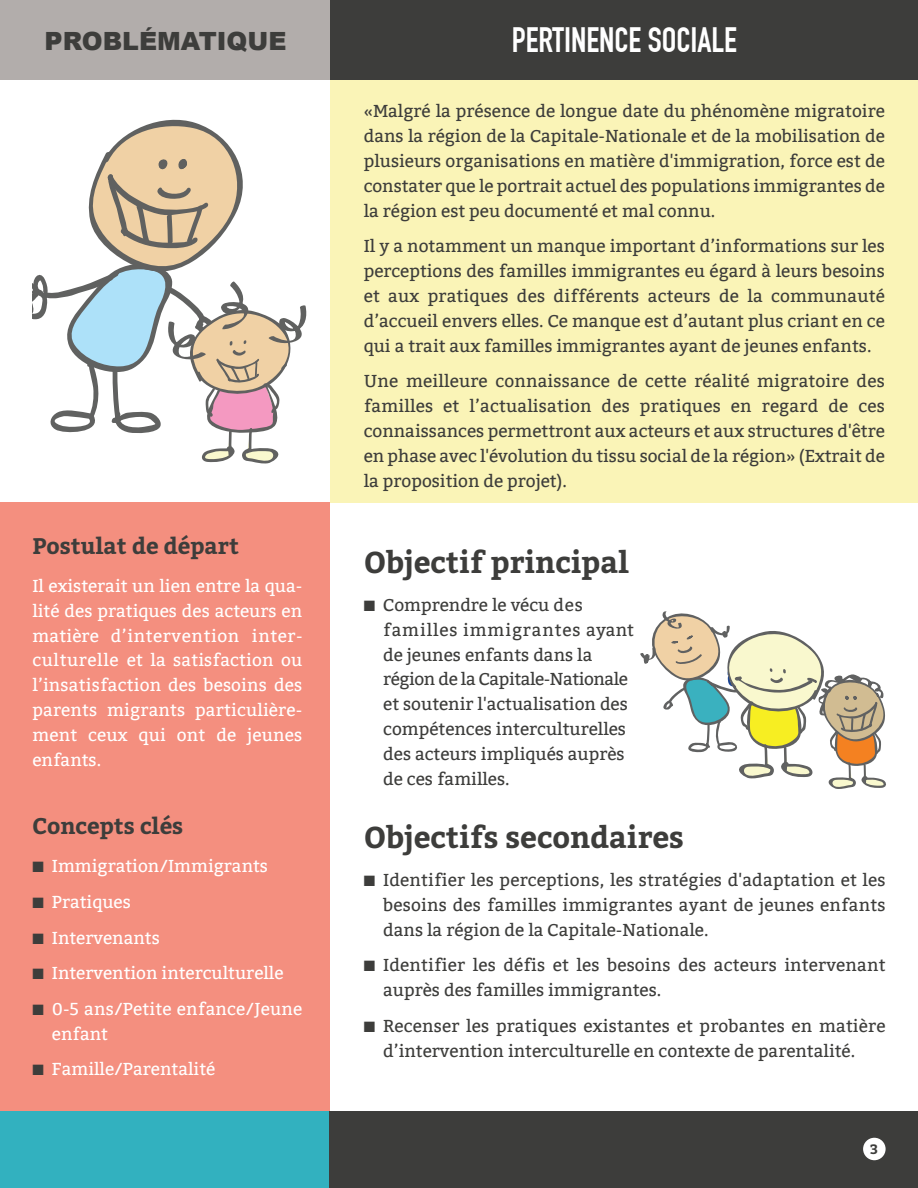
<style>
.page{position:relative;width:918px;height:1188px;background:#fff}
.page>*{position:absolute;margin:0;border:0;box-sizing:border-box;transform-origin:0 0}
.t1{font:700 34.5px "DIN Condensed";color:#fff}
.t2{font:700 30px "Bitter";color:#3d3d3b}
.t3{font:900 25.05px "Arial";color:#3d3d3b}
.t4{font:700 22.5px "Bitter";color:#3d3d3b}
.t5{font:17.25px/24.9px "Bitter";color:#3d3d3b;text-align:justify}
.t6{font:17.25px/24.9px "Bitter";color:#fff;text-align:justify}
.t7{font:700 13.5px "Bitter";color:#3d3d3b}
.s1{color:#3d3d3b}
</style>
<div class="page">
<div style="left:330px;top:73px;width:588px;height:429px;background:#faf4b7"></div>
<div style="left:0;top:0;width:330px;height:80px;background:#b2adab"></div>
<div style="left:0;top:502px;width:330px;height:610px;background:#f48f7f"></div>
<div style="left:330px;top:0;width:588px;height:80px;background:#3d3d3b"></div>
<div style="left:0;top:1112px;width:330px;height:76px;background:#32b1bf"></div>
<div style="left:330px;top:1112px;width:588px;height:76px;background:#3d3d3b"></div>
<div style="left:863px;top:1138px;width:23px;height:22px;background:#fff;border-radius:50%"></div>
<svg style="left:32px;top:119px;width:275px;height:345px"></svg>
<svg style="left:640px;top:611px;width:246px;height:177px"></svg>
<h3 class="t3" style="left:45px;top:23px;width:243px">PROBLÉMATIQUE</h3>
<h1 class="t1" style="left:512px;top:28px;width:227px">PERTINENCE SOCIALE</h1>
<h3 class="t4" style="left:32px;top:530px;width:208px">Postulat de départ</h3>
<p class="t6" style="left:32px;top:574px;width:272px">Il existerait un lien entre la qua&shy;lité des pratiques des acteurs en matière d’intervention inter&shy;culturelle et la satisfaction ou l’insatisfaction des besoins des parents migrants particulière&shy;ment ceux qui ont de jeunes enfants.</p>
<h3 class="t4" style="left:32px;top:810px;width:152px">Concepts clés</h3>
<p class="t6" style="left:32px;top:854px;width:237px"><span class="s1">■</span> Immigration/Immigrants</p>
<p class="t6" style="left:32px;top:890px;width:100px"><span class="s1">■</span> Pratiques</p>
<p class="t6" style="left:32px;top:925px;width:129px"><span class="s1">■</span> Intervenants</p>
<p class="t6" style="left:32px;top:961px;width:253px"><span class="s1">■</span> Intervention interculturelle</p>
<p class="t6" style="left:52px;top:997px;width:252px;text-indent:-20px"><span class="s1">■</span> 0-5 ans/Petite enfance/Jeune enfant</p>
<p class="t6" style="left:32px;top:1057px;width:184px"><span class="s1">■</span> Famille/Parentalité</p>
<p class="t5" style="left:364px;top:99px;width:523px">«Malgré la présence de longue date du phénomène migratoire dans la région de la Capitale-Nationale et de la mobilisation de plusieurs organisations en matière d'immigration, force est de constater que le portrait actuel des populations immigrantes de la région est peu documenté et mal connu.</p>
<p class="t5" style="left:364px;top:234px;width:523px">Il y a notamment un manque important d’informations sur les perceptions des familles immigrantes eu égard à leurs besoins et aux pratiques des différents acteurs de la communauté d’accueil envers elles. Ce manque est d’autant plus criant en ce qui a trait aux familles immigrantes ayant de jeunes enfants.</p>
<p class="t5" style="left:364px;top:369px;width:523px">Une meilleure connaissance de cette réalité migratoire des familles et l’actualisation des pratiques en regard de ces connaissances permettront aux acteurs et aux structures d'être en phase avec l'évolution du tissu social de la région» (Extrait de la proposition de projet).</p>
<h2 class="t2" style="left:364px;top:540px;width:267px">Objectif principal</h2>
<p class="t5" style="left:383px;top:593px;width:252px;text-align:left;text-indent:-19px">■ Comprendre le vécu des familles immigrantes ayant de jeunes enfants dans la région de la Capitale-Nationale et soutenir l'actualisation des compétences interculturelles des acteurs impliqués auprès de ces familles.</p>
<h2 class="t2" style="left:364px;top:815px;width:322px">Objectifs secondaires</h2>
<p class="t5" style="left:383px;top:868px;width:504px;text-indent:-19px">■ Identifier les perceptions, les stratégies d'adaptation et les besoins des familles immigrantes ayant de jeunes enfants dans la région de la Capitale-Nationale.</p>
<p class="t5" style="left:383px;top:953px;width:504px;text-indent:-20px">■ Identifier les défis et les besoins des acteurs intervenant auprès des familles immigrantes.</p>
<p class="t5" style="left:383px;top:1014px;width:504px;text-indent:-20px">■ Recenser les pratiques existantes et probantes en matière d’intervention interculturelle en contexte de parentalité.</p>
<p class="t7" style="left:870px;top:1139px;width:9px">3</p>
</div>
